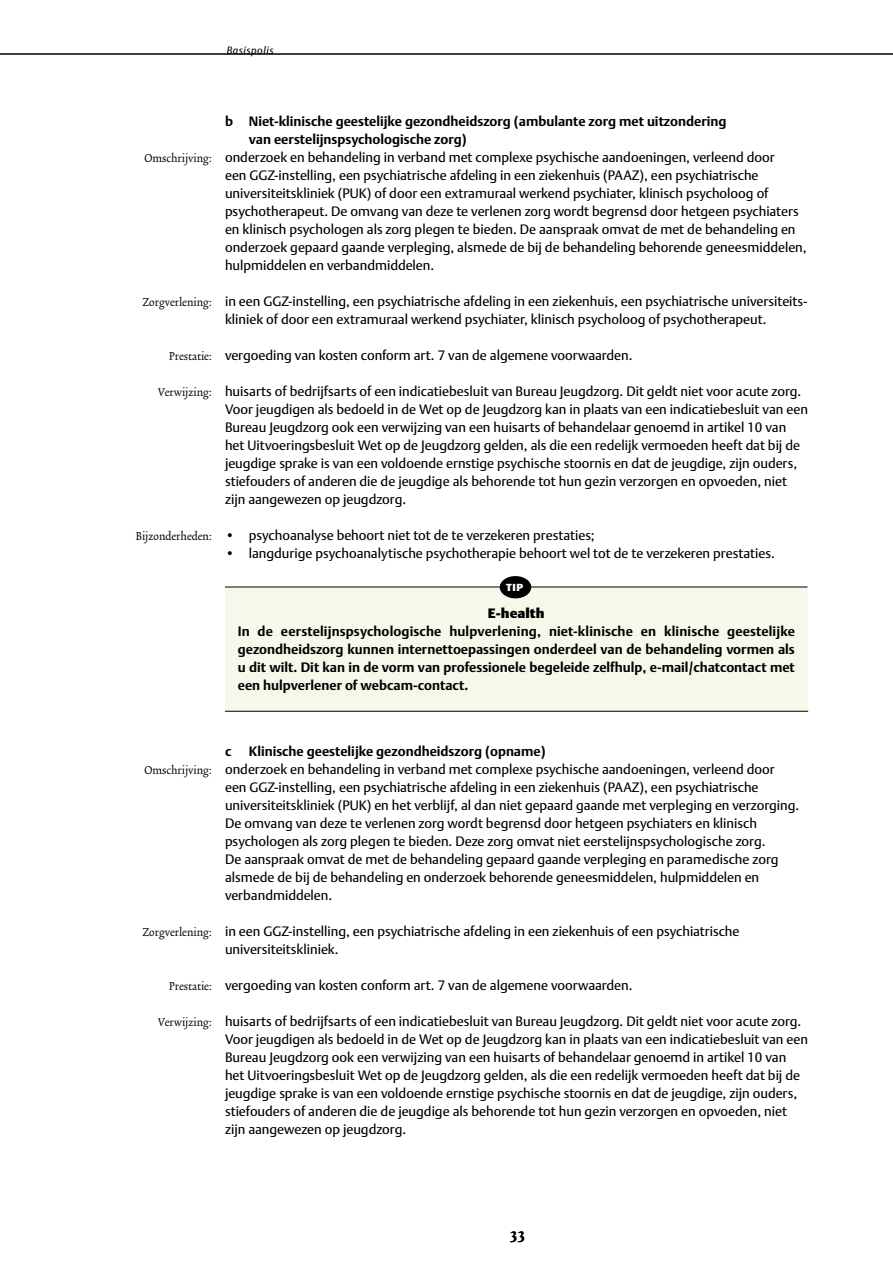
<style>
.page{position:relative;width:893px;height:1263px;background:#fff}
.page>*{position:absolute;margin:0;border:0;box-sizing:border-box;transform-origin:0 0}
.t1{font:18px "Trinite No 2 Bol Tab";color:#000}
.t2{font:13.5px/18px "DTL Argo T";color:#000}
.t3{font:700 13.5px/18px "DTL Argo T";color:#000;text-align:justify}
.t4{font:800 13.5px "DTL Argo T";color:#000}
.t5{font:italic 10.5px "DTL Argo T";letter-spacing:.05em;color:#000}
.t6{font:800 10.2px "DTL Argo T";color:#fff}
.s1{font-family:"Trinite No 2 Rom Con"}
</style>
<div class="page">
<hr style="left:0;top:54px;width:893px;height:1px;background:#000">
<div style="left:225px;top:587px;width:582px;height:124px;background:#f5f9ea"></div>
<hr style="left:225px;top:587px;width:582px;height:1px;background:#000">
<hr style="left:225px;top:711px;width:583px;height:1px;background:#000">
<div style="left:500px;top:576px;width:31px;height:22px;background:#000;border-radius:50%"></div>
<p class="t5" style="left:227px;top:44px;width:48px">Basispolis</p>
<p class="t3" style="left:225px;top:112px;width:503px">b Niet-klinische geestelijke gezondheidszorg (ambulante zorg met uitzondering</p>
<p class="t3" style="left:249px;top:130px;width:219px">van eerstelijnspsychologische zorg)</p>
<p class="t2" style="left:145px;top:148px;width:632px"><span class="s1">Omschrijving:</span> onderzoek en behandeling in verband met complexe psychische aandoeningen, verleend door</p>
<p class="t2" style="left:225px;top:166px;width:535px">een GGZ-instelling, een psychiatrische afdeling in een ziekenhuis (PAAZ), een psychiatrische</p>
<p class="t2" style="left:225px;top:184px;width:545px">universiteitskliniek (PUK) of door een extramuraal werkend psychiater, klinisch psycholoog of</p>
<p class="t2" style="left:225px;top:202px;width:575px">psychotherapeut. De omvang van deze te verlenen zorg wordt begrensd door hetgeen psychiaters</p>
<p class="t2" style="left:225px;top:220px;width:572px">en klinisch psychologen als zorg plegen te bieden. De aanspraak omvat de met de behandeling en</p>
<p class="t2" style="left:225px;top:238px;width:583px">onderzoek gepaard gaande verpleging, alsmede de bij de behandeling behorende geneesmiddelen,</p>
<p class="t2" style="left:225px;top:256px;width:211px">hulpmiddelen en verbandmiddelen.</p>
<p class="t2" style="left:225px;top:292px;width:583px;text-indent:-82px"><span class="s1">Zorgverlening:</span> in een GGZ-instelling, een psychiatrische afdeling in een ziekenhuis, een psychiatrische universiteits&shy;kliniek of door een extramuraal werkend psychiater, klinisch psycholoog of psychotherapeut.</p>
<p class="t2" style="left:169px;top:346px;width:465px"><span class="s1">Prestatie:</span> vergoeding van kosten conform art. 7 van de algemene voorwaarden.</p>
<p class="t2" style="left:225px;top:382px;width:584px;text-indent:-67px"><span class="s1">Verwijzing:</span> huisarts of bedrijfsarts of een indicatiebesluit van Bureau Jeugdzorg. Dit geldt niet voor acute zorg.<br>Voor jeugdigen als bedoeld in de Wet op de Jeugdzorg kan in plaats van een indicatiebesluit van een Bureau Jeugdzorg ook een verwijzing van een huisarts of behandelaar genoemd in artikel 10 van het Uitvoeringsbesluit Wet op de Jeugdzorg gelden, als die een redelijk vermoeden heeft dat bij de jeugdige sprake is van een voldoende ernstige psychische stoornis en dat de jeugdige, zijn ouders, stiefouders of anderen die de jeugdige als behorende tot hun gezin verzorgen en opvoeden, niet zijn aangewezen op jeugdzorg.</p>
<p class="t2" style="left:136px;top:526px;width:460px"><span class="s1">Bijzonderheden:</span> • psychoanalyse behoort niet tot de te verzekeren prestaties;</p>
<p class="t2" style="left:225px;top:544px;width:551px">• langdurige psychoanalytische psychotherapie behoort wel tot de te verzekeren prestaties.</p>
<p class="t6" style="left:506px;top:580px;width:19px">tip</p>
<p class="t4" style="left:488px;top:604px;width:58px">E-health</p>
<p class="t3" style="left:238px;top:622px;width:559px">In de eerstelijnspsychologische hulpverlening, niet-klinische en klinische geestelijke gezondheidszorg kunnen internettoepassingen onderdeel van de behandeling vormen als u dit wilt. Dit kan in de vorm van professionele begeleide zelfhulp, e-mail/chatcontact met een hulpverlener of webcam-contact.</p>
<p class="t3" style="left:225px;top:742px;width:8px">c</p>
<p class="t3" style="left:249px;top:742px;width:298px">Klinische geestelijke gezondheidszorg (opname)</p>
<p class="t2" style="left:145px;top:760px;width:632px"><span class="s1">Omschrijving:</span> onderzoek en behandeling in verband met complexe psychische aandoeningen, verleend door</p>
<p class="t2" style="left:225px;top:778px;width:535px">een GGZ-instelling, een psychiatrische afdeling in een ziekenhuis (PAAZ), een psychiatrische</p>
<p class="t2" style="left:225px;top:796px;width:576px">universiteitskliniek (PUK) en het verblijf, al dan niet gepaard gaande met verpleging en verzorging.</p>
<p class="t2" style="left:225px;top:814px;width:533px">De omvang van deze te verlenen zorg wordt begrensd door hetgeen psychiaters en klinisch</p>
<p class="t2" style="left:225px;top:832px;width:542px">psychologen als zorg plegen te bieden. Deze zorg omvat niet eerstelijnspsychologische zorg.</p>
<p class="t2" style="left:225px;top:850px;width:555px">De aanspraak omvat de met de behandeling gepaard gaande verpleging en paramedische zorg</p>
<p class="t2" style="left:225px;top:868px;width:536px">alsmede de bij de behandeling en onderzoek behorende geneesmiddelen, hulpmiddelen en</p>
<p class="t2" style="left:225px;top:886px;width:109px">verbandmiddelen.</p>
<p class="t2" style="left:225px;top:922px;width:516px;text-indent:-82px"><span class="s1">Zorgverlening:</span> in een GGZ-instelling, een psychiatrische afdeling in een ziekenhuis of een psychiatrische universiteitskliniek.</p>
<p class="t2" style="left:169px;top:976px;width:465px"><span class="s1">Prestatie:</span> vergoeding van kosten conform art. 7 van de algemene voorwaarden.</p>
<p class="t2" style="left:225px;top:1012px;width:584px;text-indent:-67px"><span class="s1">Verwijzing:</span> huisarts of bedrijfsarts of een indicatiebesluit van Bureau Jeugdzorg. Dit geldt niet voor acute zorg.<br>Voor jeugdigen als bedoeld in de Wet op de Jeugdzorg kan in plaats van een indicatiebesluit van een Bureau Jeugdzorg ook een verwijzing van een huisarts of behandelaar genoemd in artikel 10 van het Uitvoeringsbesluit Wet op de Jeugdzorg gelden, als die een redelijk vermoeden heeft dat bij de jeugdige sprake is van een voldoende ernstige psychische stoornis en dat de jeugdige, zijn ouders, stiefouders of anderen die de jeugdige als behorende tot hun gezin verzorgen en opvoeden, niet zijn aangewezen op jeugdzorg.</p>
<h1 class="t1" style="left:510px;top:1229px;width:17px">33</h1>
</div>
